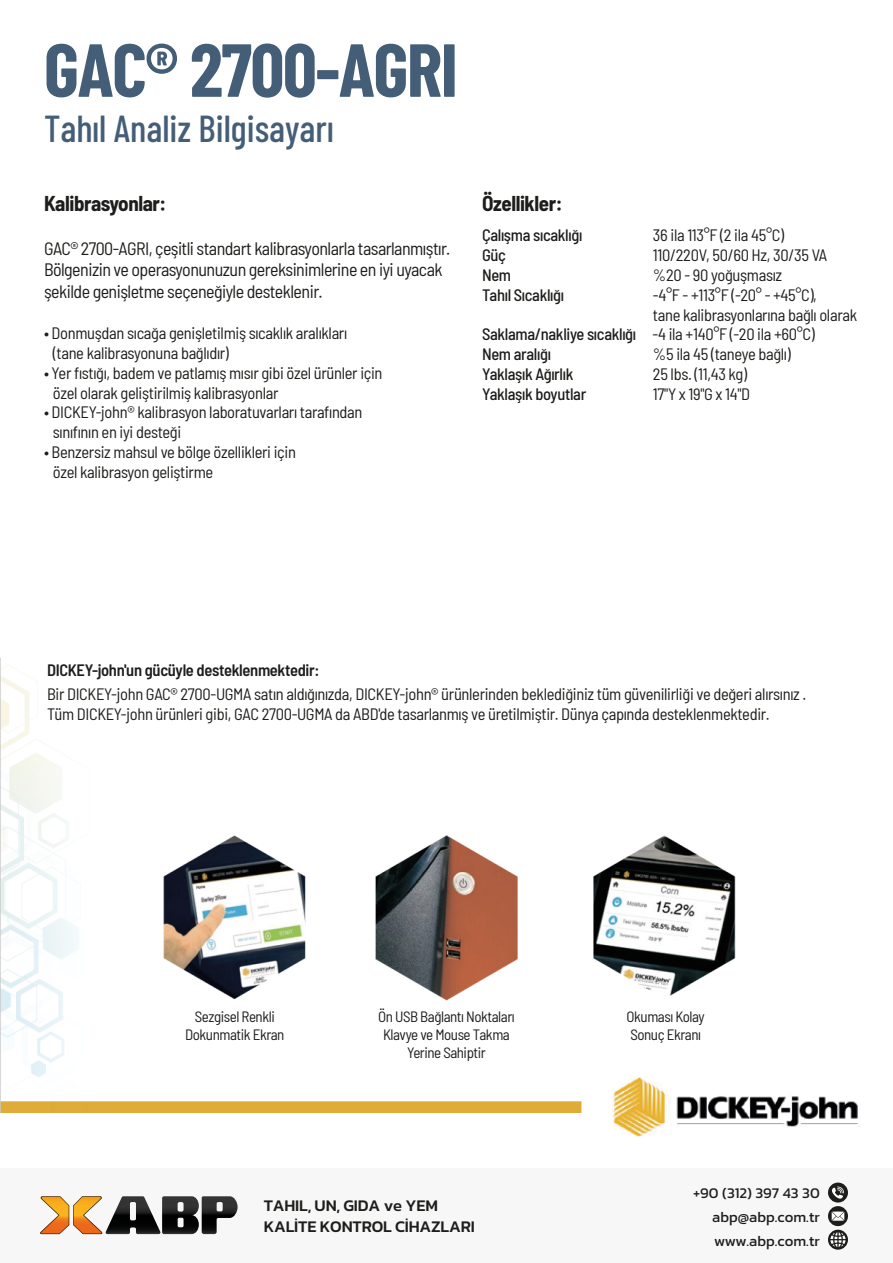
<style>
.page{position:relative;width:893px;height:1263px;background:#fff}
.page>*{position:absolute;margin:0;border:0;box-sizing:border-box;transform-origin:0 0}
.t1{font:700 75px "Barlow Condensed";letter-spacing:-.02em;color:#455e78}
.t2{font:500 37.5px "Barlow Condensed";color:#455e78}
.t3{font:700 semi-condensed 21px "Barlow";letter-spacing:-.02em;color:#1d1d1b}
.t4{font:semi-condensed 18px/21.6px "Barlow";letter-spacing:-.03em;color:#1d1d1b}
.t5{font:semi-condensed 16.5px/19.8px "Barlow";letter-spacing:-.02em;color:#1d1d1b}
.t6{font:500 semi-condensed 16.5px "Barlow";letter-spacing:-.02em;color:#1d1d1b}
.t7{font:500 16.5px/21px "Kanit";letter-spacing:-.01em;color:#1d1d1b}
.t8{font:600 semi-condensed 16.5px "Barlow";letter-spacing:-.02em;color:#1d1d1b}
.t9{font:semi-condensed 15px/18px "Barlow";letter-spacing:-.03em;color:#1d1d1b;text-align:center}
.t10{font:15px/24px "Kanit";color:#1d1d1b;text-align:justify}
.s1{font-weight:400}
</style>
<div class="page">
<img style="left:0;top:658px;width:736px;height:455px">
<div style="left:179px;top:1003px;width:538px;height:73px;background:#fff"></div>
<img style="left:611px;top:1076px;width:247px;height:61px">
<div style="left:0;top:1169px;width:893px;height:94px;background:#f8f7f7"></div>
<svg style="left:828px;top:1230px;width:20px;height:20px"></svg>
<svg style="left:830px;top:1232px;width:15px;height:15px"></svg>
<svg style="left:828px;top:1206px;width:20px;height:20px"></svg>
<svg style="left:832px;top:1211px;width:12px;height:10px"></svg>
<svg style="left:828px;top:1182px;width:20px;height:20px"></svg>
<svg style="left:832px;top:1186px;width:12px;height:12px"></svg>
<svg style="left:40px;top:1196px;width:198px;height:38px"></svg>
<h1 class="t1" style="left:44px;top:17px;width:415px">GAC® 2700-AGRI</h1>
<h2 class="t2" style="left:44px;top:102px;width:291px">Tahıl Analiz Bilgisayarı</h2>
<p class="t3" style="left:44px;top:189px;width:124px">Kalibrasyonlar:</p>
<p class="t4" style="left:44px;top:236px;width:408px">GAC® 2700-AGRI, çeşitli standart kalibrasyonlarla tasarlanmıştır.<br>Bölgenizin ve operasyonunuzun gereksinimlerine en iyi uyacak şekilde genişletme seçeneğiyle desteklenir.</p>
<p class="t5" style="left:53px;top:322px;width:296px;text-indent:-9px">• Donmuşdan sıcağa genişletilmiş sıcaklık aralıkları (tane kalibrasyonuna bağlıdır)</p>
<p class="t5" style="left:53px;top:362px;width:331px;text-indent:-9px">• Yer fıstığı, badem ve patlamış mısır gibi özel ürünler için özel olarak geliştirilmiş kalibrasyonlar</p>
<p class="t5" style="left:53px;top:401px;width:311px;text-indent:-9px">• DICKEY-john® kalibrasyon laboratuvarları tarafından sınıfının en iyi desteği</p>
<p class="t5" style="left:53px;top:441px;width:245px;text-indent:-9px">• Benzersiz mahsul ve bölge özellikleri için özel kalibrasyon geliştirme</p>
<p class="t3" style="left:482px;top:189px;width:82px">Özellikler:</p>
<p class="t6" style="left:482px;top:223px;width:102px">Çalışma sıcaklığı</p>
<p class="t5" style="left:653px;top:224px;width:133px">36 ila 113°F (2 ila 45°C)</p>
<p class="t6" style="left:482px;top:243px;width:25px">Güç</p>
<p class="t5" style="left:653px;top:244px;width:176px">110/220V, 50/60 Hz, 30/35 VA</p>
<p class="t6" style="left:482px;top:263px;width:31px">Nem</p>
<p class="t5" style="left:653px;top:264px;width:131px">%20 - 90 yoğuşmasız</p>
<p class="t6" style="left:482px;top:283px;width:84px">Tahıl Sıcaklığı</p>
<p class="t5" style="left:653px;top:284px;width:165px">-4°F - +113°F (-20° - +45°C),</p>
<p class="t5" style="left:653px;top:303px;width:206px">tane kalibrasyonlarına bağlı olarak</p>
<p class="t6" style="left:482px;top:322px;width:334px">Saklama/nakliye sıcaklığı <span class="s1">-4 ila +140°F (-20 ila +60°C)</span></p>
<p class="t6" style="left:482px;top:342px;width:70px">Nem aralığı</p>
<p class="t5" style="left:653px;top:343px;width:139px">%5 ila 45 (taneye bağlı)</p>
<p class="t6" style="left:482px;top:362px;width:93px">Yaklaşık Ağırlık</p>
<p class="t5" style="left:653px;top:363px;width:96px">25 lbs. (11,43 kg)</p>
<p class="t6" style="left:482px;top:382px;width:106px">Yaklaşık boyutlar</p>
<p class="t5" style="left:653px;top:383px;width:99px">17"Y x 19"G x 14"D</p>
<p class="t8" style="left:47px;top:658px;width:274px">DICKEY-john'un gücüyle desteklenmektedir:</p>
<p class="t5" style="left:47px;top:683px;width:761px">Bir DICKEY-john GAC® 2700-UGMA satın aldığınızda, DICKEY-john® ürünlerinden beklediğiniz tüm güvenilirliği ve değeri alırsınız .<br>Tüm DICKEY-john ürünleri gibi, GAC 2700-UGMA da ABD'de tasarlanmış ve üretilmiştir. Dünya çapında desteklenmektedir.</p>
<p class="t9" style="left:378px;top:1007px;width:138px">Ön USB Bağlantı Noktaları<br>Klavye ve Mouse Takma<br>Yerine Sahiptir</p>
<p class="t9" style="left:185px;top:1007px;width:101px">Sezgisel Renkli<br>Dokunmatik Ekran</p>
<p class="t9" style="left:627px;top:1007px;width:80px;text-align:left">Okuması Kolay<br>Sonuç Ekranı</p>
<p class="t7" style="left:264px;top:1195px;width:213px">TAHIL, UN, GIDA ve YEM<br>KALİTE KONTROL CİHAZLARI</p>
<p class="t10" style="left:712px;top:1180px;width:109px;text-indent:-19px">+90 (312) 397 43 30 abp@abp.com.tr www.abp.com.tr</p>
</div>
